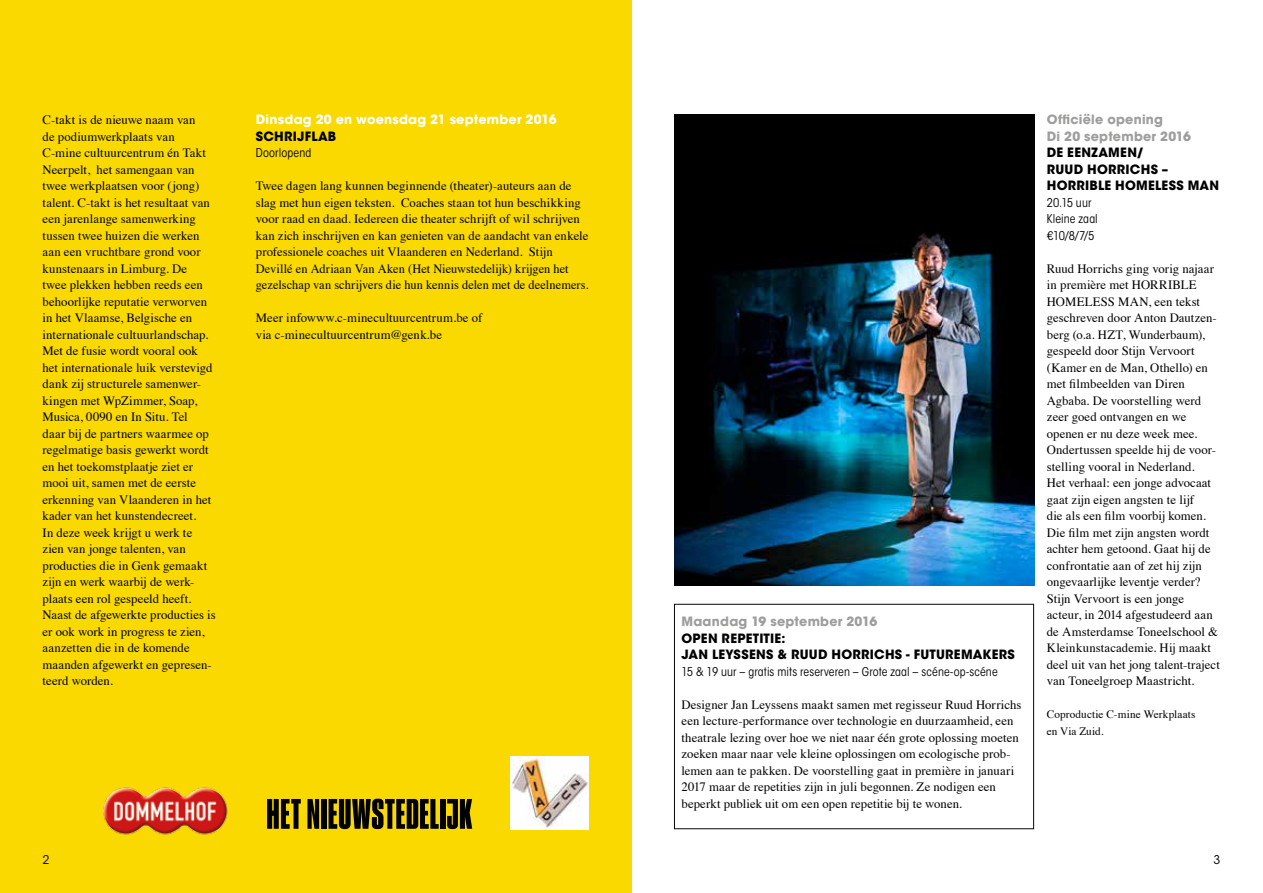
<style>
.page{position:relative;width:1263px;height:893px;background:#fff}
.page>*{position:absolute;margin:0;border:0;box-sizing:border-box;transform-origin:0 0}
.t1{font:12.75px/16.5px "Times";letter-spacing:.005em;color:#000}
.t2{font:700 12.75px/16.5px "ITC Avant Garde Std";letter-spacing:.02em;color:#000}
.t3{font:700 12.75px/16.5px "ITC Avant Garde Std";letter-spacing:.02em;color:#9d9d9c}
.t4{font:700 12.75px "ITC Avant Garde Std";letter-spacing:.02em;color:#fff}
.t5{font:condensed 12px/16.5px "ITC Avant Garde Std";letter-spacing:.01em;color:#000}
.t6{font:12px "ITC Avant Garde Std";color:#000}
.t7{font:11.25px/16.5px "Times";letter-spacing:.01em;color:#000}
</style>
<div class="page">
<div style="left:0;top:0;width:631px;height:893px;background:#f9d900"></div>
<img style="left:674px;top:115px;width:360px;height:471px">
<div style="left:674px;top:604px;width:360px;height:225px;border:1px solid #070707"></div>
<img style="left:510px;top:756px;width:79px;height:73px">
<img style="left:103px;top:787px;width:125px;height:48px">
<svg style="left:267px;top:799px;width:34px;height:30px"></svg>
<svg style="left:307px;top:799px;width:12px;height:30px"></svg>
<div style="left:321px;top:799px;width:5px;height:30px;background:#000"></div>
<div style="left:440px;top:799px;width:5px;height:30px;background:#000"></div>
<svg style="left:329px;top:799px;width:110px;height:30px"></svg>
<svg style="left:447px;top:799px;width:25px;height:30px"></svg>
<p class="t1" style="left:43px;top:111px;width:175px">C-takt is de nieuwe naam van<br>de podiumwerkplaats van<br>C-mine cultuurcentrum én Takt<br>Neerpelt, het samengaan van twee werkplaatsen voor (jong) talent. C-takt is het resultaat van een jarenlange samenwerking tussen twee huizen die werken aan een vruchtbare grond voor kunstenaars in Limburg. De<br>twee plekken hebben reeds een behoorlijke reputatie verworven in het Vlaamse, Belgische en internationale cultuurlandschap.<br>Met de fusie wordt vooral ook het internationale luik verstevigd dank zij structurele samenwer&shy;kingen met WpZimmer, Soap,<br>Musica, 0090 en In Situ. Tel<br>daar bij de partners waarmee op regelmatige basis gewerkt wordt en het toekomstplaatje ziet er mooi uit, samen met de eerste erkenning van Vlaanderen in het kader van het kunstendecreet.<br>In deze week krijgt u werk te zien van jonge talenten, van producties die in Genk gemaakt zijn en werk waarbij de werk&shy;plaats een rol gespeeld heeft.<br>Naast de afgewerkte producties is er ook work in progress te zien, aanzetten die in de komende maanden afgewerkt en gepresen&shy;teerd worden.</p>
<p class="t4" style="left:256px;top:111px;width:302px">Dinsdag 20 en woensdag 21 september 2016</p>
<p class="t2" style="left:256px;top:128px;width:82px">SCHRIJFLAB</p>
<p class="t5" style="left:256px;top:145px;width:57px">Doorlopend</p>
<p class="t1" style="left:256px;top:177px;width:334px">Twee dagen lang kunnen beginnende (theater)-auteurs aan de slag met hun eigen teksten. Coaches staan tot hun beschikking voor raad en daad. Iedereen die theater schrijft of wil schrijven kan zich inschrijven en kan genieten van de aandacht van enkele professionele coaches uit Vlaanderen en Nederland. Stijn Devillé en Adriaan Van Aken (Het Nieuwstedelijk) krijgen het gezelschap van schrijvers die hun kennis delen met de deelnemers.</p>
<p class="t1" style="left:256px;top:309px;width:228px">Meer infowww.c-minecultuurcentrum.be of via c-minecultuurcentrum@genk.be</p>
<p class="t3" style="left:681px;top:613px;width:197px">Maandag 19 september 2016</p>
<p class="t2" style="left:681px;top:629px;width:335px">OPEN REPETITIE:<br>JAN LEYSSENS &amp; RUUD HORRICHS - FUTUREMAKERS</p>
<p class="t5" style="left:681px;top:663px;width:318px">15 &amp; 19 uur – gratis mits reserveren – Grote zaal – scéne-op-scéne</p>
<p class="t1" style="left:681px;top:695px;width:342px">Designer Jan Leyssens maakt samen met regisseur Ruud Horrichs een lecture-performance over technologie en duurzaamheid, een theatrale lezing over hoe we niet naar één grote oplossing moeten zoeken maar naar vele kleine oplossingen om ecologische prob&shy;lemen aan te pakken. De voorstelling gaat in première in januari 2017 maar de repetities zijn in juli begonnen. Ze nodigen een beperkt publiek uit om een open repetitie bij te wonen.</p>
<p class="t3" style="left:1047px;top:111px;width:146px">Officiële opening<br>Di 20 september 2016</p>
<p class="t2" style="left:1047px;top:144px;width:174px">DE EENZAMEN/<br>RUUD HORRICHS –<br>HORRIBLE HOMELESS MAN</p>
<p class="t5" style="left:1047px;top:194px;width:53px">20.15 uur<br>Kleine zaal €10/8/7/5</p>
<p class="t1" style="left:1047px;top:259px;width:175px">Ruud Horrichs ging vorig najaar in première met HORRIBLE<br>HOMELESS MAN, een tekst geschreven door Anton Dautzen&shy;berg (o.a. HZT, Wunderbaum), gespeeld door Stijn Vervoort (Kamer en de Man, Othello) en met filmbeelden van Diren<br>Agbaba. De voorstelling werd zeer goed ontvangen en we openen er nu deze week mee.<br>Ondertussen speelde hij de voor&shy;stelling vooral in Nederland.<br>Het verhaal: een jonge advocaat gaat zijn eigen angsten te lijf<br>die als een film voorbij komen.<br>Die film met zijn angsten wordt achter hem getoond. Gaat hij de confrontatie aan of zet hij zijn ongevaarlijke leventje verder?<br>Stijn Vervoort is een jonge acteur, in 2014 afgestudeerd aan de Amsterdamse Toneelschool &amp;<br>Kleinkunstacademie. Hij maakt deel uit van het jong talent-traject van Toneelgroep Maastricht.</p>
<p class="t7" style="left:1047px;top:705px;width:150px">Coproductie C-mine Werkplaats en Via Zuid.</p>
<p class="t6" style="left:43px;top:852px;width:8px">2</p>
<p class="t6" style="left:1213px;top:852px;width:8px">3</p>
</div>
